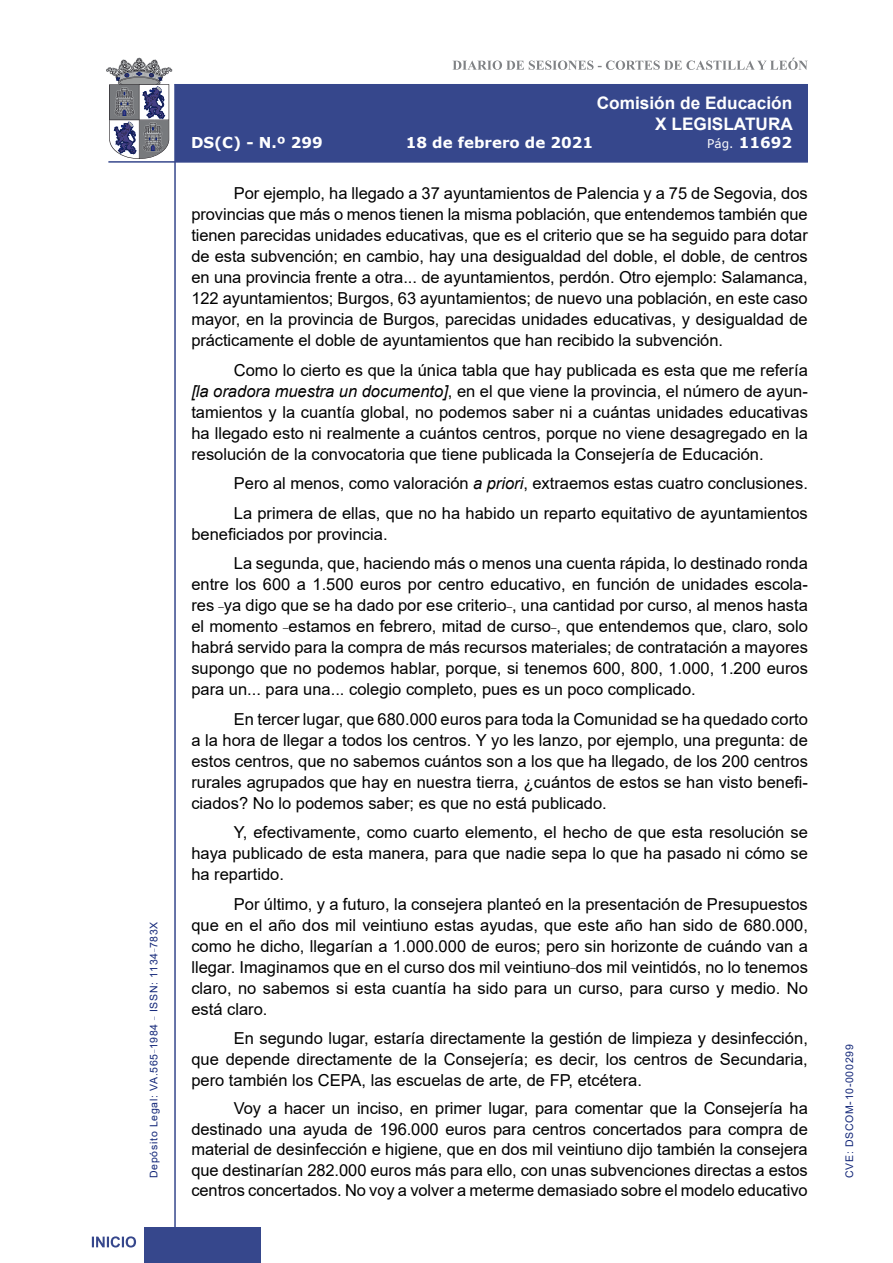
<style>
.page{position:relative;width:893px;height:1263px;background:#fff}
.page>*{position:absolute;margin:0;border:0;box-sizing:border-box;transform-origin:0 0}
.t1{font:700 17.25px/20.7px "Arial";color:#fff;text-align:right}
.t2{font:16.5px/21px "Arial";color:#000;text-align:justify}
.t3{font:700 15px "Verdana";color:#fff}
.t4{font:10.5px "Arial";letter-spacing:.065em;color:#122678}
.s1{font-weight:400;font-size:12px}
.s2{font-style:italic}
</style>
<div class="page">
<svg style="left:452px;top:58px;width:356px;height:12px"></svg>
<hr style="left:174px;top:84px;width:2px;height:1179px;background:#36478c">
<div style="left:144px;top:1227px;width:117px;height:36px;background:#36478c"></div>
<div style="left:175px;top:84px;width:633px;height:78px;background:#36478c"></div>
<hr style="left:108px;top:161px;width:700px;height:2px;background:#36478c">
<svg style="left:92px;top:1236px;width:44px;height:11px"></svg>
<svg style="left:106px;top:58px;width:66px;height:101px"></svg>
<p class="t4" style="left:146px;top:1178px;width:258px;rotate:-90deg">Depósito Legal: VA.565<sup>_</sup>1984 <sup>_</sup> ISSN: 1134<sup>_</sup>783X</p>
<p class="t1" style="left:597px;top:93px;width:198px">Comisión de Educación<br>X LEGISLATURA</p>
<p class="t3" style="left:191px;top:132px;width:133px">DS(C) - N.º 299</p>
<p class="t3" style="left:406px;top:132px;width:189px">18 de febrero de 2021</p>
<p class="t3" style="left:707px;top:132px;width:86px"><span class="s1">Pág.</span> 11692</p>
<p class="t2" style="left:191px;top:183px;width:618px;text-indent:43px">Por ejemplo, ha llegado a 37 ayuntamientos de Palencia y a 75 de Segovia, dos provincias que más o menos tienen la misma población, que entendemos también que tienen parecidas unidades educativas, que es el criterio que se ha seguido para dotar de esta subvención; en cambio, hay una desigualdad del doble, el doble, de centros en una provincia frente a otra... de ayuntamientos, perdón. Otro ejemplo: Salamanca, 122 ayuntamientos; Burgos, 63 ayuntamientos; de nuevo una población, en este caso mayor, en la provincia de Burgos, parecidas unidades educativas, y desigualdad de prácticamente el doble de ayuntamientos que han recibido la subvención.</p>
<p class="t2" style="left:191px;top:359px;width:618px;text-indent:43px">Como lo cierto es que la única tabla que hay publicada es esta que me refería <span class="s2">[la oradora muestra un documento]</span>, en el que viene la provincia, el número de ayun&shy;tamientos y la cuantía global, no podemos saber ni a cuántas unidades educativas ha llegado esto ni realmente a cuántos centros, porque no viene desagregado en la resolución de la convocatoria que tiene publicada la Consejería de Educación.</p>
<p class="t2" style="left:234px;top:473px;width:575px">Pero al menos, como valoración <span class="s2">a priori</span>, extraemos estas cuatro conclusiones.</p>
<p class="t2" style="left:191px;top:502px;width:618px;text-indent:43px">La primera de ellas, que no ha habido un reparto equitativo de ayuntamientos beneficiados por provincia.</p>
<p class="t2" style="left:191px;top:553px;width:618px;text-indent:43px">La segunda, que, haciendo más o menos una cuenta rápida, lo destinado ronda entre los 600 a 1.500 euros por centro educativo, en función de unidades escola&shy;res <sup>_</sup>ya digo que se ha dado por ese criterio<sup>_</sup>, una cantidad por curso, al menos hasta el momento <sup>_</sup>estamos en febrero, mitad de curso<sup>_</sup>, que entendemos que, claro, solo habrá servido para la compra de más recursos materiales; de contratación a mayores supongo que no podemos hablar, porque, si tenemos 600, 800, 1.000, 1.200 euros para un... para una... colegio completo, pues es un poco complicado.</p>
<p class="t2" style="left:191px;top:708px;width:618px;text-indent:43px">En tercer lugar, que 680.000 euros para toda la Comunidad se ha quedado corto a la hora de llegar a todos los centros. Y yo les lanzo, por ejemplo, una pregunta: de estos centros, que no sabemos cuántos son a los que ha llegado, de los 200 centros rurales agrupados que hay en nuestra tierra, ¿cuántos de estos se han visto benefi&shy;ciados? No lo podemos saber; es que no está publicado.</p>
<p class="t2" style="left:191px;top:822px;width:618px;text-indent:43px">Y, efectivamente, como cuarto elemento, el hecho de que esta resolución se haya publicado de esta manera, para que nadie sepa lo que ha pasado ni cómo se ha repartido.</p>
<p class="t2" style="left:191px;top:893px;width:618px;text-indent:43px">Por último, y a futuro, la consejera planteó en la presentación de Presupuestos que en el año dos mil veintiuno estas ayudas, que este año han sido de 680.000, como he dicho, llegarían a 1.000.000 de euros; pero sin horizonte de cuándo van a llegar. Imaginamos que en el curso dos mil veintiuno<sup>_</sup>dos mil veintidós, no lo tenemos claro, no sabemos si esta cuantía ha sido para un curso, para curso y medio. No está claro.</p>
<p class="t2" style="left:191px;top:1028px;width:618px;text-indent:43px">En segundo lugar, estaría directamente la gestión de limpieza y desinfección, que depende directamente de la Consejería; es decir, los centros de Secundaria, pero también los CEPA, las escuelas de arte, de FP, etcétera.</p>
<p class="t2" style="left:191px;top:1098px;width:618px;line-height:20.4px;text-indent:43px">Voy a hacer un inciso, en primer lugar, para comentar que la Consejería ha destinado una ayuda de 196.000 euros para centros concertados para compra de material de desinfección e higiene, que en dos mil veintiuno dijo también la consejera que destinarían 282.000 euros más para ello, con unas subvenciones directas a estos centros concertados. No voy a volver a meterme demasiado sobre el modelo educativo</p>
<p class="t4" style="left:842px;top:1178px;width:135px;rotate:-90deg">CVE: DSCOM-10-000299</p>
</div>
